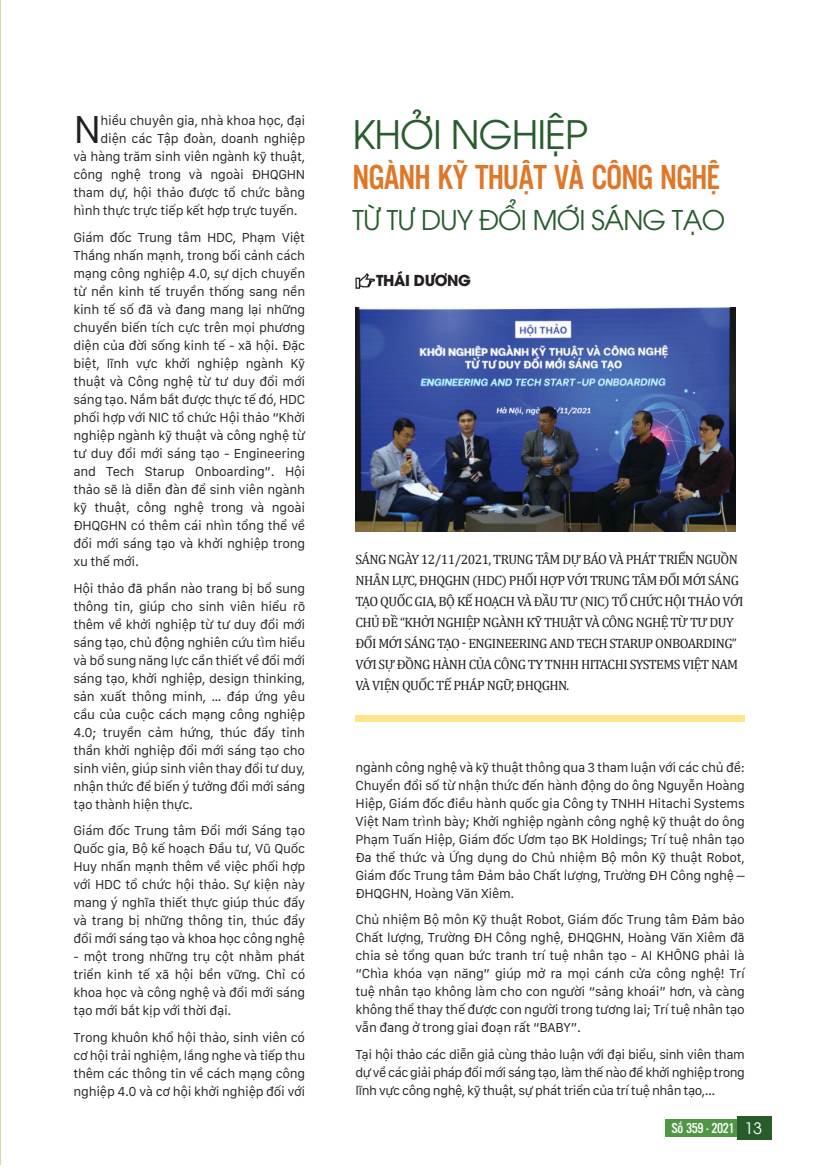
<style>
.page{position:relative;width:821px;height:1174px;background:#fff}
.page>*{position:absolute;margin:0;border:0;box-sizing:border-box;transform-origin:0 0}
.t1{font:40.5px "San Francisco Text";color:#231f20}
.t2{font:39px "UTM Avo";letter-spacing:-.025em;color:#285c2d}
.t3{font:36px "UTM Alter Gothic";letter-spacing:-.03em;color:#e07627}
.t4{font:27px "UTM Avo";letter-spacing:-.03em;color:#285c2d}
.t5{font:15px "UTM Alter Gothic";letter-spacing:-.03em;color:#fff}
.t6{font:700 15px "UTM Avo";letter-spacing:-.025em;color:#231f20}
.t7{font:13.5px/18px "San Francisco Text";letter-spacing:-.02em;color:#231f20;text-align:justify}
.t8{font:13.5px/21px "Cambria Math";letter-spacing:-.04em;color:#231f20}
.s1{font-family:"UTM Avo";font-size:15.6px}
</style>
<div class="page">
<div style="left:665px;top:1119px;width:73px;height:17px;background:#519546"></div>
<div style="left:738px;top:1116px;width:34px;height:23px;background:#285c2d"></div>
<hr style="left:0;top:0;width:1px;height:1165px;background:#94bf3d">
<img style="left:355px;top:307px;width:381px;height:224px">
<svg style="left:358px;top:273px;width:17px;height:15px"></svg>
<div style="left:355px;top:278px;width:5px;height:11px;border:1px solid #231f20"></div>
<div style="left:355px;top:715px;width:390px;height:7px;background:#ffe589"></div>
<p class="t1" style="left:73px;top:104px;width:29px">N</p>
<p class="t7" style="left:101px;top:111px;width:206px">hiều chuyên gia, nhà khoa học, đại</p>
<p class="t7" style="left:101px;top:129px;width:206px">diện các Tập đoàn, doanh nghiệp</p>
<p class="t7" style="left:73px;top:147px;width:233px">và hàng trăm sinh viên ngành kỹ thuật,</p>
<p class="t7" style="left:73px;top:165px;width:233px">công nghệ trong và ngoài ĐHQGHN</p>
<p class="t7" style="left:73px;top:183px;width:233px">tham dự, hội thảo được tổ chức bằng</p>
<p class="t7" style="left:73px;top:201px;width:226px">hình thực trực tiếp kết hợp trực tuyến.</p>
<p class="t7" style="left:73px;top:228px;width:233px">Giám đốc Trung tâm HDC, Phạm Việt Thắng nhấn mạnh, trong bối cảnh cách mạng công nghiệp 4.0, sự dịch chuyển từ nền kinh tế truyền thống sang nền kinh tế số đã và đang mang lại những chuyển biến tích cực trên mọi phương diện của đời sống kinh tế - xã hội. Đặc biệt, lĩnh vực khởi nghiệp ngành Kỹ thuật và Công nghệ từ tư duy đổi mới sáng tạo. Nắm bắt được thực tế đó, HDC phối hợp với NIC tổ chức Hội thảo “Khởi nghiệp ngành kỹ thuật và công nghệ từ tư duy đổi mới sáng tạo - Engineering and Tech Starup Onboarding”. Hội thảo sẽ là diễn đàn để sinh viên ngành kỹ thuật, công nghệ trong và ngoài ĐHQGHN có thêm cái nhìn tổng thể về đổi mới sáng tạo và khởi nghiệp trong xu thế mới.</p>
<p class="t7" style="left:73px;top:578px;width:233px">Hội thảo đã phần nào trang bị bổ sung thông tin, giúp cho sinh viên hiểu rõ thêm về khởi nghiệp từ tư duy đổi mới sáng tạo, chủ động nghiên cứu tìm hiểu và bổ sung năng lực cần thiết về đổi mới sáng tạo, khởi nghiệp, design thinking, sản xuất thông minh, … đáp ứng yêu cầu của cuộc cách mạng công nghiệp 4.0; truyền cảm hứng, thúc đẩy tinh thần khởi nghiệp đổi mới sáng tạo cho sinh viên, giúp sinh viên thay đổi tư duy, nhận thức để biến ý tưởng đổi mới sáng tạo thành hiện thực.</p>
<p class="t7" style="left:73px;top:821px;width:233px">Giám đốc Trung tâm Đổi mới Sáng tạo Quốc gia, Bộ kế hoạch Đầu tư, Vũ Quốc Huy nhấn mạnh thêm về việc phối hợp với HDC tổ chức hội thảo. Sự kiện này mang ý nghĩa thiết thực giúp thúc đẩy và trang bị những thông tin, thúc đẩy đổi mới sáng tạo và khoa học công nghệ</p>
<p class="t7" style="left:73px;top:947px;width:233px">- một trong những trụ cột nhằm phát triển kinh tế xã hội bền vững. Chỉ có khoa học và công nghệ và đổi mới sáng tạo mới bắt kịp với thời đại.</p>
<p class="t7" style="left:73px;top:1027px;width:233px">Trong khuôn khổ hội thảo, sinh viên có cơ hội trải nghiệm, lắng nghe và tiếp thu thêm các thông tin về cách mạng công nghiệp 4.0 và cơ hội khởi nghiệp đối với</p>
<p class="t2" style="left:352px;top:104px;width:237px">KHỞI NGHIỆP</p>
<p class="t3" style="left:352px;top:153px;width:369px">NGÀNH KỸ THUẬT VÀ CÔNG NGHỆ</p>
<p class="t4" style="left:352px;top:199px;width:374px">TỪ TƯ DUY ĐỔI MỚI SÁNG TẠO</p>
<p class="t6" style="left:376px;top:268px;width:96px">THÁI DƯƠNG</p>
<p class="t8" style="left:355px;top:549px;width:390px">SÁNG NGÀY 12/11/2021, TRUNG TÂM DỰ BÁO VÀ PHÁT TRIỂN NGUỒN NHÂN LỰC, ĐHQGHN (HDC) PHỐI HỢP VỚI TRUNG TÂM ĐỔI MỚI SÁNG TẠO QUỐC GIA, BỘ KẾ HOẠCH VÀ ĐẦU TƯ (NIC) TỔ CHỨC HỘI THẢO VỚI CHỦ ĐỀ “KHỞI NGHIỆP NGÀNH KỸ THUẬT VÀ CÔNG NGHỆ TỪ TƯ DUY ĐỔI MỚI SÁNG TẠO - ENGINEERING AND TECH STARUP ONBOARDING” VỚI SỰ ĐỒNG HÀNH CỦA CÔNG TY TNHH HITACHI SYSTEMS VIỆT NAM VÀ VIỆN QUỐC TẾ PHÁP NGỮ, ĐHQGHN.</p>
<p class="t7" style="left:355px;top:758px;width:391px">ngành công nghệ và kỹ thuật thông qua 3 tham luận với các chủ đề:<br>Chuyển đổi số từ nhận thức đến hành động do ông Nguyễn Hoàng Hiệp, Giám đốc điều hành quốc gia Công ty TNHH Hitachi Systems Việt Nam trình bày; Khởi nghiệp ngành công nghệ kỹ thuật do ông Phạm Tuấn Hiệp, Giám đốc Ươm tạo BK Holdings; Trí tuệ nhân tạo Đa thể thức và Ứng dụng do Chủ nhiệm Bộ môn Kỹ thuật Robot, Giám đốc Trung tâm Đảm bảo Chất lượng, Trường ĐH Công nghệ – ĐHQGHN, Hoàng Văn Xiêm.</p>
<p class="t7" style="left:355px;top:910px;width:391px">Chủ nhiệm Bộ môn Kỹ thuật Robot, Giám đốc Trung tâm Đảm bảo Chất lượng, Trường ĐH Công nghệ, ĐHQGHN, Hoàng Văn Xiêm đã chia sẻ tổng quan bức tranh trí tuệ nhân tạo - AI KHÔNG phải là “Chìa khóa vạn năng” giúp mở ra mọi cánh cửa công nghệ! Trí tuệ nhân tạo không làm cho con người “sảng khoái” hơn, và càng không thể thay thế được con người trong tương lai; Trí tuệ nhân tạo vẫn đang ở trong giai đoạn rất “BABY”.</p>
<p class="t7" style="left:355px;top:1045px;width:391px">Tại hội thảo các diễn giả cùng thảo luận với đại biểu, sinh viên tham dự về các giải pháp đổi mới sáng tạo, làm thế nào để khởi nghiệp trong lĩnh vực công nghệ, kỹ thuật, sự phát triển của trí tuệ nhân tạo,...</p>
<p class="t5" style="left:671px;top:1117px;width:92px">Số 359 - 2021 <span class="s1">13</span></p>
</div>
